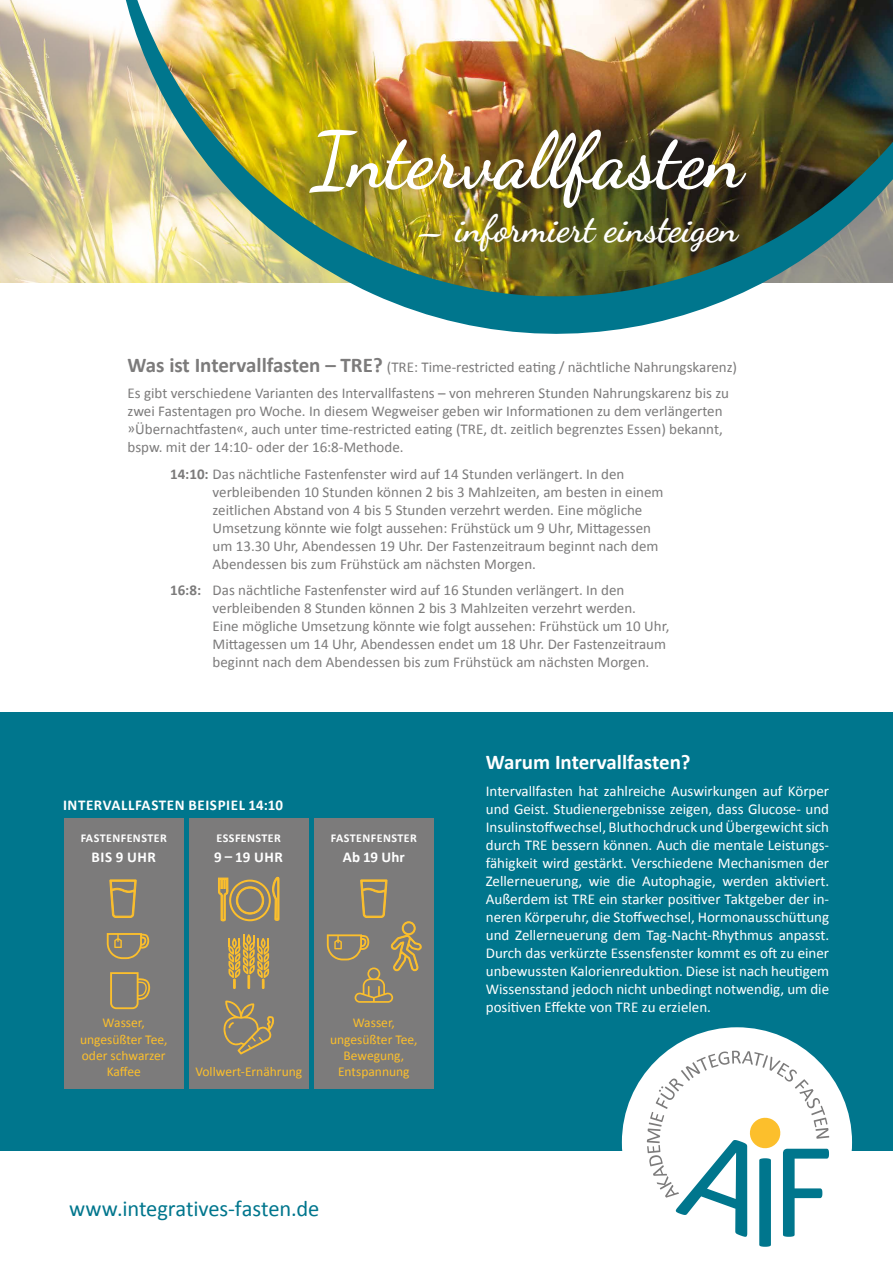
<style>
.page{position:relative;width:893px;height:1263px;background:#fff}
.page>*{position:absolute;margin:0;border:0;box-sizing:border-box;transform-origin:0 0}
.t1{font:700 78.3px "Dancing Script";color:#fff}
.t2{font:700 37.95px "Dancing Script";color:#fff}
.t3{font:22.5px "Calibri";letter-spacing:-.01em;color:#00768d}
.t4{font:700 21px "Calibri";color:#fff}
.t5{font:15px/18px "Calibri";color:#7c7b7b}
.t6{font:15px/18px "Calibri";color:#fff;text-align:justify}
.t7{font:700 15px "Calibri";letter-spacing:.04em;color:#fff}
.t8{font:13.5px/16.2px "Calibri";color:#fcbf2c;text-align:center}
.t9{font:700 12px "Calibri";letter-spacing:.035em;color:#fff}
.s1{font-weight:700;font-size:21px}
.s2{font-weight:700}
</style>
<div class="page">
<div style="left:0;top:712px;width:893px;height:438px;background:#00768d"></div>
<div style="left:622px;top:1027px;width:230px;height:230px;background:#fff;border-radius:50%"></div>
<img style="left:0;top:0;width:50px;height:282px">
<svg style="left:50px;top:0;width:681px;height:334px"></svg>
<img style="left:137px;top:0;width:756px;height:298px">
<svg style="left:647px;top:1051px;width:182px;height:196px"></svg>
<div style="left:64px;top:818px;width:120px;height:271px;background:#7c7b7b"></div>
<div style="left:189px;top:818px;width:120px;height:271px;background:#7c7b7b"></div>
<div style="left:314px;top:818px;width:120px;height:271px;background:#7c7b7b"></div>
<svg style="left:107px;top:933px;width:43px;height:26px"></svg>
<svg style="left:110px;top:972px;width:40px;height:37px"></svg>
<svg style="left:109px;top:879px;width:28px;height:39px"></svg>
<svg style="left:223px;top:1000px;width:51px;height:54px"></svg>
<svg style="left:218px;top:876px;width:61px;height:113px"></svg>
<svg style="left:327px;top:879px;width:95px;height:124px"></svg>
<h1 class="t1" style="left:311px;top:112px;width:434px">Intervallfasten</h1>
<h2 class="t2" style="left:417px;top:205px;width:322px">– informiert einsteigen</h2>
<p class="t5" style="left:128px;top:353px;width:611px;line-height:26.5px"><span class="s1">Was ist Intervallfasten – TRE?</span> (TRE: Time-restricted eating / nächtliche Nahrungskarenz)<br>Es gibt verschiedene Varianten des Intervallfastens – von mehreren Stunden Nahrungskarenz bis zu</p>
<p class="t5" style="left:128px;top:402px;width:597px;text-align:justify">zwei Fastentagen pro Woche. In diesem Wegweiser geben wir Informationen zu dem verlängerten »Übernachtfasten«, auch unter time-restricted eating (TRE, dt. zeitlich begrenztes Essen) bekannt, bspw. mit der 14:10- oder der 16:8-Methode.</p>
<p class="t5" style="left:213px;top:464px;width:452px;text-indent:-43px"><span class="s2">14:10:</span> Das nächtliche Fastenfenster wird auf 14 Stunden verlängert. In den verbleibenden 10 Stunden können 2 bis 3 Mahlzeiten, am besten in einem zeitlichen Abstand von 4 bis 5 Stunden verzehrt werden. Eine mögliche Umsetzung könnte wie folgt aussehen: Frühstück um 9 Uhr, Mittagessen um 13.30 Uhr, Abendessen 19 Uhr. Der Fastenzeitraum beginnt nach dem Abendessen bis zum Frühstück am nächsten Morgen.</p>
<p class="t5" style="left:213px;top:581px;width:458px;text-indent:-43px"><span class="s2">16:8:</span> Das nächtliche Fastenfenster wird auf 16 Stunden verlängert. In den verbleibenden 8 Stunden können 2 bis 3 Mahlzeiten verzehrt werden.<br>Eine mögliche Umsetzung könnte wie folgt aussehen: Frühstück um 10 Uhr, Mittagessen um 14 Uhr, Abendessen endet um 18 Uhr. Der Fastenzeitraum beginnt nach dem Abendessen bis zum Frühstück am nächsten Morgen.</p>
<p class="t7" style="left:63px;top:794px;width:222px">INTERVALLFASTEN BEISPIEL 14:10</p>
<p class="t9" style="left:81px;top:829px;width:88px">FASTENFENSTER</p>
<p class="t9" style="left:217px;top:829px;width:66px">ESSFENSTER</p>
<p class="t9" style="left:331px;top:829px;width:88px">FASTENFENSTER</p>
<p class="t7" style="left:92px;top:846px;width:66px">BIS 9 UHR</p>
<p class="t7" style="left:214px;top:846px;width:70px">9 – 19 UHR</p>
<p class="t7" style="left:343px;top:846px;width:63px">Ab 19 Uhr</p>
<p class="t8" style="left:80px;top:1014px;width:89px">Wasser, ungesüßter Tee, oder schwarzer<br>Kaffee</p>
<p class="t8" style="left:195px;top:1063px;width:108px">Vollwert-Ernährung</p>
<p class="t8" style="left:330px;top:1014px;width:89px">Wasser, ungesüßter Tee,<br>Bewegung,<br>Entspannung</p>
<h3 class="t3" style="left:69px;top:1193px;width:252px">www.integratives-fasten.de</h3>
<h3 class="t4" style="left:486px;top:747px;width:206px">Warum Intervallfasten?</h3>
<p class="t6" style="left:486px;top:781px;width:345px">Intervallfasten hat zahlreiche Auswirkungen auf Körper und Geist. Studienergebnisse zeigen, dass Glucose- und Insulinstoffwechsel, Bluthochdruck und Übergewicht sich durch TRE bessern können. Auch die mentale Leistungs&shy;fähigkeit wird gestärkt. Verschiedene Mechanismen der Zellerneuerung, wie die Autophagie, werden aktiviert.<br>Außerdem ist TRE ein starker positiver Taktgeber der in&shy;neren Körperuhr, die Stoffwechsel, Hormonausschüttung und Zellerneuerung dem Tag-Nacht-Rhythmus anpasst.<br>Durch das verkürzte Essensfenster kommt es oft zu einer unbewussten Kalorienreduktion. Diese ist nach heutigem Wissensstand jedoch nicht unbedingt notwendig, um die positiven Effekte von TRE zu erzielen.</p>
</div>
